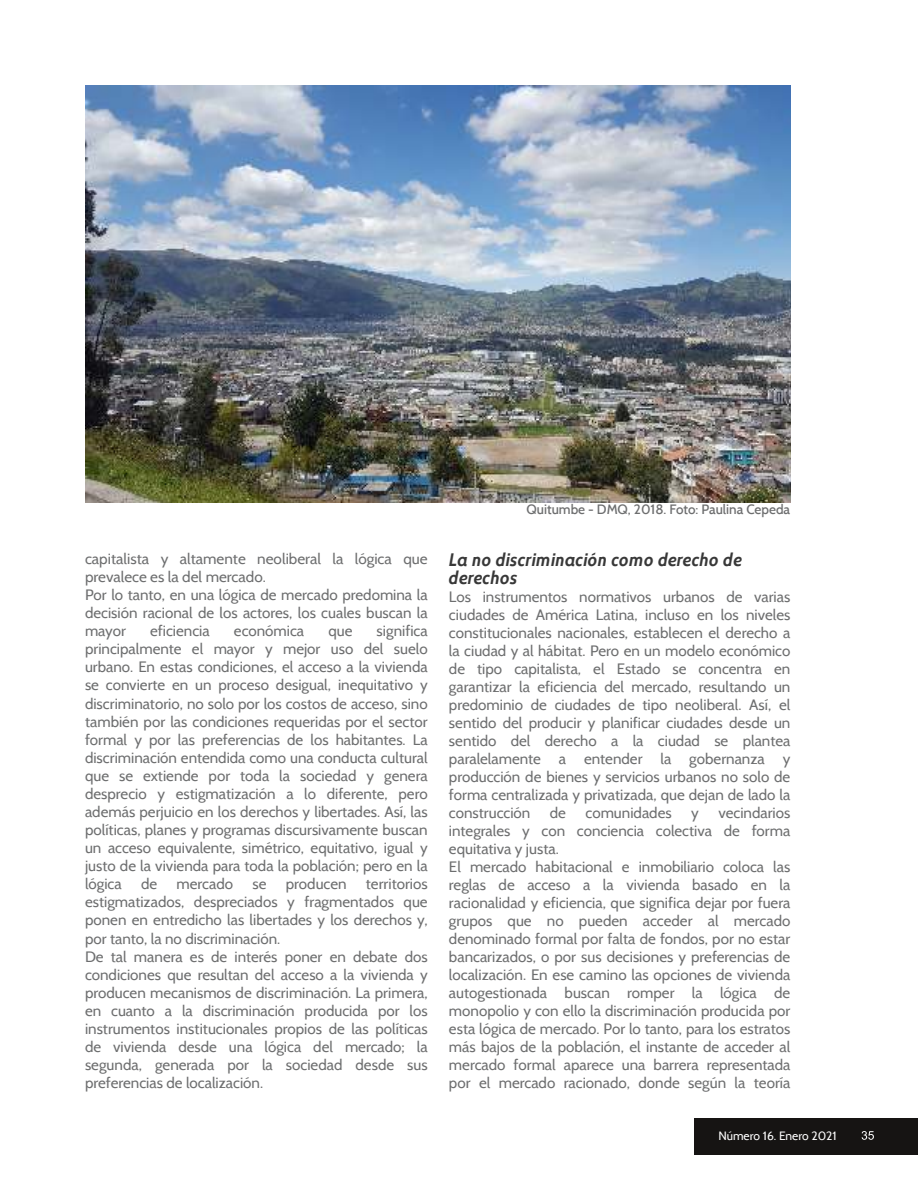
<style>
.page{position:relative;width:918px;height:1188px;background:#fff}
.page>*{position:absolute;margin:0;border:0;box-sizing:border-box;transform-origin:0 0}
.t1{font:italic 700 18px/18px "Cabin";color:#383838}
.t2{font:15px/18px "Cabin";color:#6d6e6f}
.t3{font:500 13.5px "Cabin";color:#6d6e6f}
.t4{font:12px "Cabin";color:#fff}
</style>
<div class="page">
<div style="left:694px;top:1118px;width:224px;height:36px;background:#161413"></div>
<svg style="left:862px;top:1131px;width:12px;height:9px"></svg>
<img style="left:85px;top:85px;width:706px;height:418px">
<p class="t2" style="left:85px;top:551px;width:344px">capitalista y altamente neoliberal la lógica que prevalece es la del mercado.<br>Por lo tanto, en una lógica de mercado predomina la decisión racional de los actores, los cuales buscan la mayor</p>
<p class="t2" style="left:85px;top:623px;width:344px;text-align:justify;text-indent:292px">significa principalmente el mayor y mejor uso del suelo urbano. En estas condiciones, el acceso a la vivienda se convierte en un proceso desigual, inequitativo y discriminatorio, no solo por los costos de acceso, sino también por las condiciones requeridas por el sector formal y por las preferencias de los habitantes. La discriminación entendida como una conducta cultural que se extiende por toda la sociedad y genera desprecio y estigmatización a lo diferente, pero además perjuicio en los derechos y libertades. Así, las políticas, planes y programas discursivamente buscan un acceso equivalente, simétrico, equitativo, igual y justo de la vivienda para toda la población; pero en la lógica</p>
<p class="t2" style="left:150px;top:623px;width:61px">eficiencia</p>
<p class="t2" style="left:234px;top:623px;width:72px">económica</p>
<p class="t2" style="left:328px;top:623px;width:26px">que</p>
<p class="t2" style="left:141px;top:877px;width:18px">de</p>
<p class="t2" style="left:177px;top:877px;width:58px">mercado</p>
<p class="t2" style="left:252px;top:877px;width:16px">se</p>
<p class="t2" style="left:286px;top:877px;width:62px">producen</p>
<p class="t2" style="left:85px;top:877px;width:344px;text-indent:281px">territorios estigmatizados, despreciados y fragmentados que ponen en entredicho las libertades y los derechos y, por tanto, la no discriminación.<br>De tal manera es de interés poner en debate dos condiciones que resultan del acceso a la vivienda y producen mecanismos de discriminación. La primera, en cuanto a la discriminación producida por los instrumentos institucionales propios de las políticas de vivienda desde una lógica del mercado; la segunda, generada por la sociedad desde sus preferencias de localización.</p>
<p class="t3" style="left:527px;top:504px;width:265px">Quitumbe - DMQ, 2018. Foto: Paulina Cepeda</p>
<p class="t1" style="left:449px;top:553px;width:295px">La no discriminación como derecho de derechos</p>
<p class="t2" style="left:449px;top:590px;width:343px;text-align:justify">Los instrumentos normativos urbanos de varias ciudades de América Latina, incluso en los niveles constitucionales nacionales, establecen el derecho a la ciudad y al hábitat. Pero en un modelo económico de tipo capitalista, el Estado se concentra en garantizar la eficiencia del mercado, resultando un predominio de ciudades de tipo neoliberal. Así, el sentido del producir y planificar ciudades desde un sentido del derecho a la ciudad se plantea paralelamente a entender la gobernanza y producción de bienes y servicios urbanos no solo de forma centralizada y privatizada, que dejan de lado la construcción</p>
<p class="t2" style="left:449px;top:806px;width:343px;text-indent:269px">vecindarios integrales y con conciencia colectiva de forma equitativa y justa.<br>El mercado habitacional e inmobiliario coloca las reglas de acceso a la vivienda basado en la racionalidad y eficiencia, que significa dejar por fuera grupos que no pueden acceder al mercado denominado formal por falta de fondos, por no estar bancarizados, o por sus decisiones y preferencias de localización. En ese camino las opciones de vivienda autogestionada buscan romper la lógica de monopolio y con ello la discriminación producida por esta lógica de mercado. Por lo tanto, para los estratos más bajos de la población, el instante de acceder al mercado formal aparece una barrera representada por el mercado racionado, donde según la teoría</p>
<p class="t2" style="left:550px;top:806px;width:18px">de</p>
<p class="t2" style="left:586px;top:806px;width:88px">comunidades</p>
<p class="t2" style="left:691px;top:806px;width:9px">y</p>
<p class="t4" style="left:719px;top:1131px;width:120px">Número 16. Enero 2021</p>
</div>
